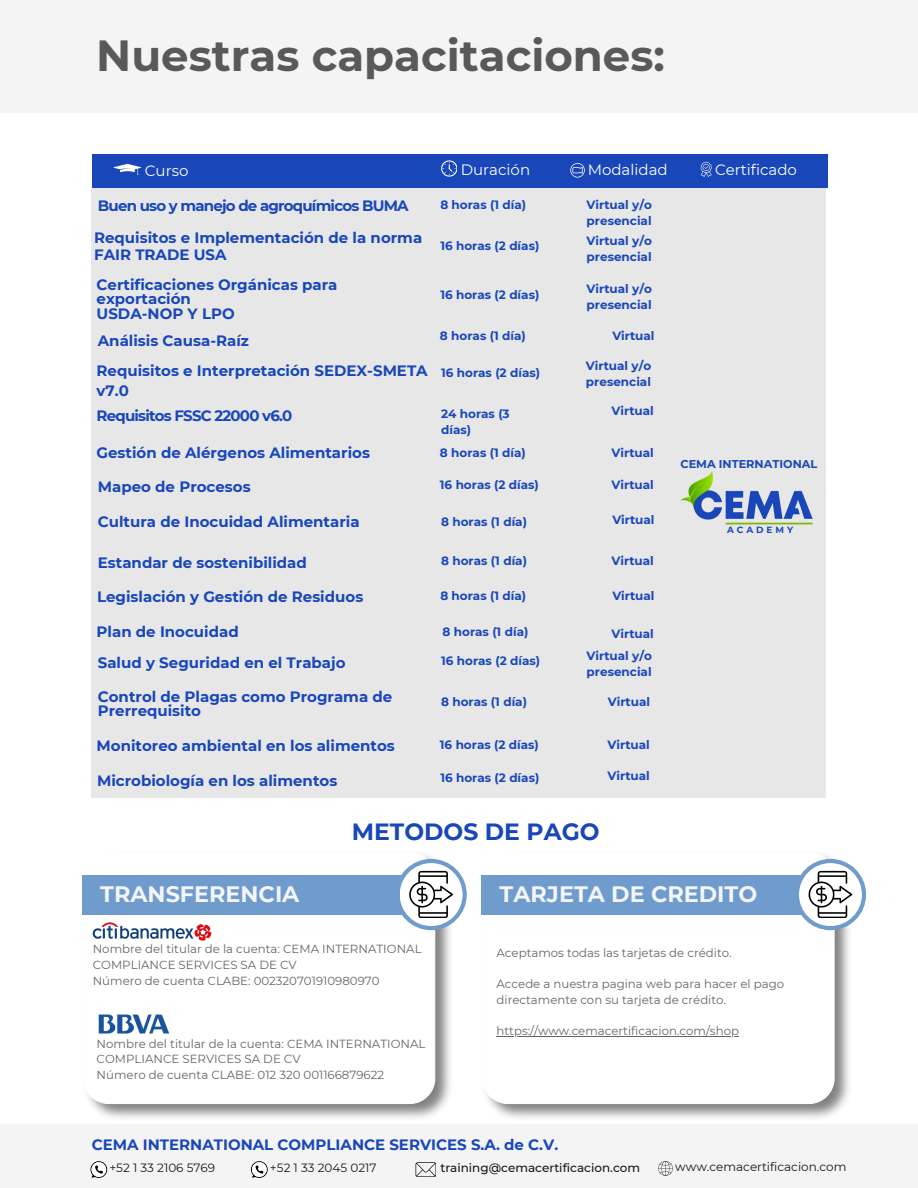
<style>
.page{position:relative;width:918px;height:1188px;background:#fff}
.page>*{position:absolute;margin:0;border:0;box-sizing:border-box;transform-origin:0 0}
.t1{font:700 43.5px "Montserrat";color:#595959}
.t2{font:700 23.4px "Montserrat";color:#1947ba}
.t3{font:700 22.35px "Montserrat";color:#f3f5f9}
.t4{font:700 15px/14.7px "Montserrat";color:#1947ba}
.t5{font:700 15px "Montserrat";letter-spacing:-.055em;color:#1947ba}
.t6{font:15px "Montserrat";color:#fff}
.t7{font:700 12px/16px "Montserrat";color:#1947ba}
.t8{font:12px "Montserrat";color:#171717}
.t9{font:500 12px "Montserrat";color:#171717}
.t10{font:11.7px/15.8px "Montserrat";color:#686362}
.t11{font:700 11.25px "Montserrat";color:#1947ba}
.t12{font:700 9px "Montserrat";letter-spacing:.32em;color:#1947ba}
</style>
<div class="page">
<div style="left:0;top:0;width:918px;height:112px;background:#f4f4f4"></div>
<div style="left:0;top:1125px;width:918px;height:63px;background:#f4f4f4"></div>
<svg style="left:90px;top:1161px;width:17px;height:17px"></svg>
<svg style="left:251px;top:1161px;width:17px;height:17px"></svg>
<svg style="left:416px;top:1162px;width:20px;height:15px"></svg>
<svg style="left:658px;top:1161px;width:15px;height:15px"></svg>
<div style="left:92px;top:188px;width:734px;height:610px;background:#e7e7e7"></div>
<img style="left:680px;top:471px;width:133px;height:54px">
<div style="left:92px;top:154px;width:736px;height:34px;background:#1947ba"></div>
<svg style="left:701px;top:162px;width:11px;height:14px"></svg>
<svg style="left:570px;top:163px;width:15px;height:15px"></svg>
<svg style="left:441px;top:160px;width:16px;height:16px"></svg>
<svg style="left:113px;top:164px;width:28px;height:11px"></svg>
<img style="left:79px;top:854px;width:378px;height:271px">
<div style="left:83px;top:852px;width:352px;height:252px;background:#fff;border-radius:25px"></div>
<div style="left:83px;top:852px;width:352px;height:252px;border:1px solid #fff;border-radius:25px"></div>
<div style="left:82px;top:875px;width:349px;height:39px;background:#6f9bcd"></div>
<div style="left:395px;top:859px;width:72px;height:71px;background:#6f9bcd;border-radius:50%"></div>
<div style="left:400px;top:863px;width:63px;height:63px;background:#fff;border-radius:50%"></div>
<svg style="left:409px;top:871px;width:44px;height:47px"></svg>
<img style="left:92px;top:922px;width:120px;height:19px">
<img style="left:478px;top:854px;width:378px;height:271px">
<div style="left:483px;top:852px;width:351px;height:252px;background:#fff;border-radius:25px"></div>
<div style="left:483px;top:852px;width:351px;height:252px;border:1px solid #fff;border-radius:25px"></div>
<div style="left:481px;top:875px;width:349px;height:39px;background:#6f9bcd"></div>
<div style="left:795px;top:859px;width:71px;height:71px;background:#6f9bcd;border-radius:50%"></div>
<div style="left:799px;top:863px;width:63px;height:63px;background:#fff;border-radius:50%"></div>
<svg style="left:809px;top:871px;width:43px;height:47px"></svg>
<img style="left:98px;top:1014px;width:72px;height:20px">
<hr style="left:497px;top:1036px;width:242px;height:1px;background:#686362">
<p class="t1" style="left:96px;top:29px;width:570px">Nuestras capacitaciones:</p>
<h6 class="t6" style="left:145px;top:161px;width:45px">Curso</h6>
<h5 class="t6" style="left:461px;top:161px;width:71px">Duración</h5>
<p class="t6" style="left:588px;top:161px;width:81px">Modalidad</p>
<p class="t6" style="left:715px;top:160px;width:83px">Certificado</p>
<h6 class="t5" style="left:98px;top:197px;width:312px">Buen uso y manejo de agroquímicos BUMA</h6>
<h6 class="t4" style="left:94px;top:229px;width:330px;line-height:16.8px">Requisitos e Implementación de la norma<br>FAIR TRADE USA</h6>
<h3 class="t4" style="left:97px;top:277px;width:242px">Certificaciones Orgánicas para exportación<br>USDA-NOP Y LPO</h3>
<h6 class="t4" style="left:98px;top:334px;width:153px">Análisis Causa-Raíz</h6>
<h6 class="t7" style="left:440px;top:196px;width:87px">8 horas (1 día)</h6>
<h6 class="t7" style="left:440px;top:238px;width:100px">16 horas (2 días)</h6>
<h6 class="t7" style="left:440px;top:286px;width:100px">16 horas (2 días)</h6>
<h3 class="t7" style="left:440px;top:328px;width:87px">8 horas (1 día)</h3>
<h6 class="t7" style="left:587px;top:196px;width:67px">Virtual y/o presencial</h6>
<h3 class="t7" style="left:587px;top:233px;width:67px">Virtual y/o presencial</h3>
<h6 class="t7" style="left:587px;top:280px;width:67px">Virtual y/o presencial</h6>
<h3 class="t7" style="left:612px;top:328px;width:44px">Virtual</h3>
<h6 class="t4" style="left:97px;top:361px;width:333px;line-height:20.2px">Requisitos e Interpretación SEDEX-SMETA v7.0</h6>
<h3 class="t7" style="left:441px;top:365px;width:100px">16 horas (2 días)</h3>
<h6 class="t7" style="left:586px;top:357px;width:67px">Virtual y/o presencial</h6>
<h4 class="t5" style="left:97px;top:407px;width:197px">Requisitos FSSC 22000 v6.0</h4>
<h3 class="t4" style="left:97px;top:445px;width:275px">Gestión de Alérgenos Alimentarios</h3>
<h6 class="t4" style="left:98px;top:479px;width:154px">Mapeo de Procesos</h6>
<h3 class="t4" style="left:98px;top:514px;width:263px">Cultura de Inocuidad Alimentaria</h3>
<h3 class="t4" style="left:98px;top:555px;width:211px">Estandar de sostenibilidad</h3>
<h6 class="t7" style="left:612px;top:403px;width:44px">Virtual</h6>
<h6 class="t7" style="left:441px;top:406px;width:70px">24 horas (3 días)</h6>
<h3 class="t7" style="left:440px;top:444px;width:87px">8 horas (1 día)</h3>
<h6 class="t7" style="left:612px;top:444px;width:44px">Virtual</h6>
<h3 class="t7" style="left:612px;top:477px;width:44px">Virtual</h3>
<h6 class="t7" style="left:440px;top:477px;width:100px">16 horas (2 días)</h6>
<h3 class="t7" style="left:441px;top:514px;width:87px">8 horas (1 día)</h3>
<h6 class="t7" style="left:441px;top:552px;width:87px">8 horas (1 día)</h6>
<h6 class="t7" style="left:612px;top:511px;width:44px">Virtual</h6>
<h6 class="t7" style="left:612px;top:552px;width:44px">Virtual</h6>
<h3 class="t4" style="left:97px;top:589px;width:268px">Legislación y Gestión de Residuos</h3>
<h6 class="t4" style="left:97px;top:625px;width:144px">Plan de Inocuidad</h6>
<h6 class="t7" style="left:443px;top:623px;width:87px">8 horas (1 día)</h6>
<h6 class="t4" style="left:98px;top:656px;width:249px">Salud y Seguridad en el Trabajo</h6>
<h6 class="t7" style="left:441px;top:653px;width:100px">16 horas (2 días)</h6>
<h6 class="t4" style="left:98px;top:690px;width:296px;line-height:13.5px">Control de Plagas como Programa de<br>Prerrequisito</h6>
<h6 class="t7" style="left:441px;top:694px;width:87px">8 horas (1 día)</h6>
<h3 class="t4" style="left:97px;top:738px;width:300px">Monitoreo ambiental en los alimentos</h3>
<h6 class="t7" style="left:440px;top:736px;width:100px">16 horas (2 días)</h6>
<h6 class="t4" style="left:97px;top:773px;width:242px">Microbiología en los alimentos</h6>
<h3 class="t7" style="left:440px;top:770px;width:100px">16 horas (2 días)</h3>
<h6 class="t7" style="left:440px;top:588px;width:87px">8 horas (1 día)</h6>
<h6 class="t7" style="left:612px;top:588px;width:44px">Virtual</h6>
<h3 class="t7" style="left:612px;top:625px;width:44px">Virtual</h3>
<h6 class="t7" style="left:587px;top:648px;width:67px">Virtual y/o presencial</h6>
<h6 class="t7" style="left:608px;top:694px;width:44px">Virtual</h6>
<h6 class="t7" style="left:608px;top:736px;width:44px">Virtual</h6>
<h3 class="t7" style="left:608px;top:767px;width:44px">Virtual</h3>
<h2 class="t2" style="left:352px;top:818px;width:249px">METODOS DE PAGO</h2>
<h4 class="t11" style="left:680px;top:457px;width:138px">CEMA INTERNATIONAL</h4>
<p class="t12" style="left:727px;top:525px;width:67px">ACADEMY</p>
<p class="t3" style="left:100px;top:880px;width:201px">TRANSFERENCIA</p>
<h2 class="t10" style="left:93px;top:941px;width:330px">Nombre del titular de la cuenta: CEMA INTERNATIONAL<br>COMPLIANCE SERVICES SA DE CV</h2>
<p class="t10" style="left:93px;top:973px;width:288px">Número de cuenta CLABE: 002320701910980970</p>
<p class="t10" style="left:97px;top:1036px;width:330px">Nombre del titular de la cuenta: CEMA INTERNATIONAL<br>COMPLIANCE SERVICES SA DE CV</p>
<p class="t10" style="left:97px;top:1067px;width:289px">Número de cuenta CLABE: 012 320 001166879622</p>
<p class="t3" style="left:500px;top:880px;width:259px">TARJETA DE CREDITO</p>
<p class="t10" style="left:497px;top:945px;width:237px">Aceptamos todas las tarjetas de crédito.</p>
<p class="t10" style="left:497px;top:976px;width:289px">Accede a nuestra pagina web para hacer el pago directamente con su tarjeta de crédito.</p>
<p class="t10" style="left:497px;top:1023px;width:244px">https://www.cemacertificacion.com/shop</p>
<h1 class="t4" style="left:92px;top:1138px;width:468px">CEMA INTERNATIONAL COMPLIANCE SERVICES S.A. de C.V.</h1>
<p class="t8" style="left:109px;top:1160px;width:107px">+52 1 33 2106 5769</p>
<h4 class="t8" style="left:270px;top:1160px;width:108px">+52 1 33 2045 0217</h4>
<p class="t9" style="left:440px;top:1160px;width:201px">training@cemacertificacion.com</p>
<h4 class="t8" style="left:675px;top:1160px;width:173px">www.cemacertificacion.com</h4>
</div>
